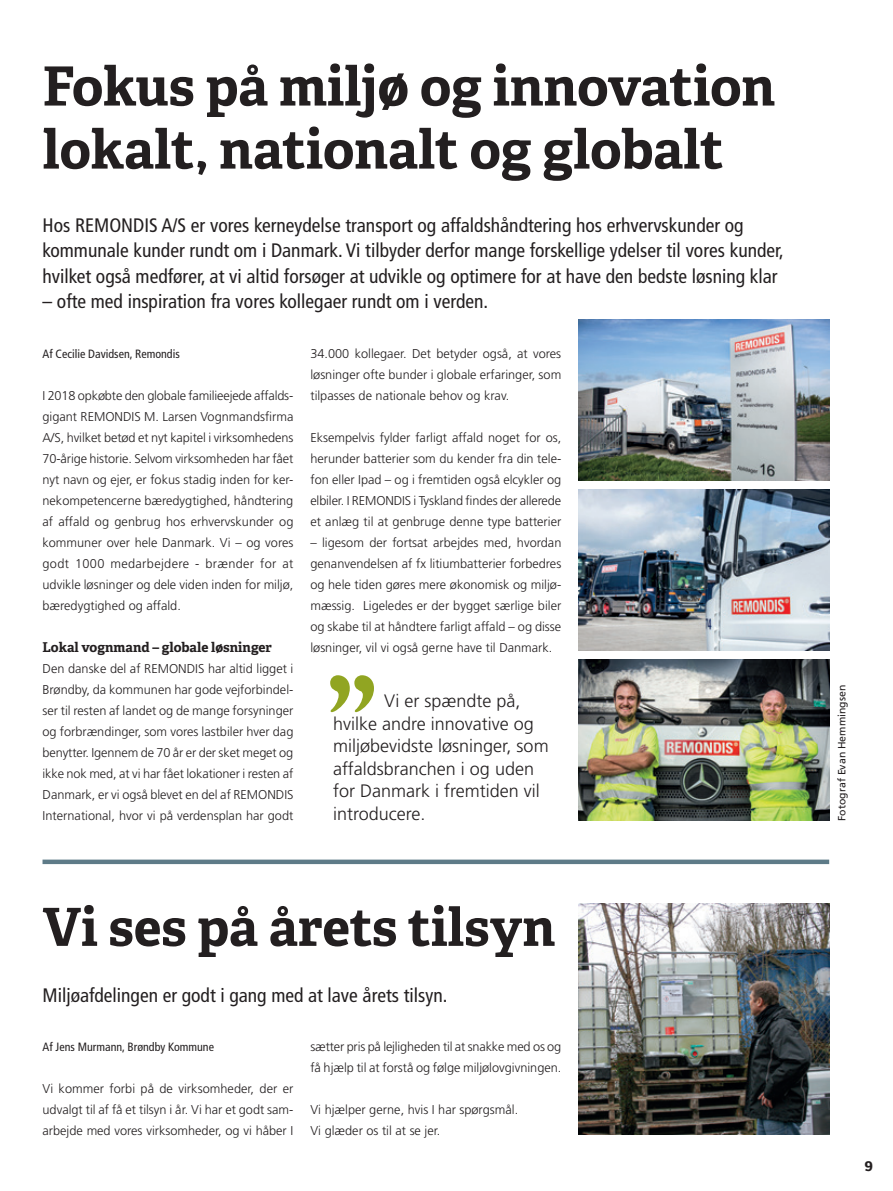
<style>
.page{position:relative;width:893px;height:1191px;background:#fff}
.page>*{position:absolute;margin:0;border:0;box-sizing:border-box;transform-origin:0 0}
.t1{font:700 128.1px "Adobe Caslon Pro";color:#91a522}
.t2{font:700 54px/63px "Adelle Basic";color:#231f20}
.t3{font:700 52.5px "Adelle Basic";color:#231f20}
.t4{font:condensed 19.5px/25.5px "Frutiger LT Std";color:#231f20}
.t5{font:300 18px/22.5px "Frutiger";color:#231f20}
.t6{font:700 15px "Adelle Basic";color:#231f20}
.t7{font:700 13.5px "Adelle Basic";color:#231f20}
.t8{font:300 12.75px/21px "Frutiger LT Std";color:#231f20;text-align:justify}
.t9{font:condensed 12px "Frutiger LT Std";color:#231f20}
.t10{font:10.5px "Frutiger LT Std";color:#231f20}
</style>
<div class="page">
<div style="left:43px;top:859px;width:786px;height:5px;background:#5e7b88"></div>
<img style="left:578px;top:904px;width:251px;height:230px">
<img style="left:578px;top:319px;width:251px;height:161px">
<img style="left:578px;top:489px;width:251px;height:162px">
<img style="left:578px;top:659px;width:251px;height:162px">
<h2 class="t2" style="left:43px;top:55px;width:734px">Fokus på miljø og innovation lokalt, nationalt og globalt</h2>
<p class="t4" style="left:43px;top:212px;width:743px">Hos REMONDIS A/S er vores kerneydelse transport og affaldshåndtering hos erhvervskunder og kommunale kunder rundt om i Danmark. Vi tilbyder derfor mange forskellige ydelser til vores kunder, hvilket også medfører, at vi altid forsøger at udvikle og optimere for at have den bedste løsning klar</p>
<h3 class="t4" style="left:43px;top:289px;width:447px">– ofte med inspiration fra vores kollegaer rundt om i verden.</h3>
<p class="t9" style="left:43px;top:346px;width:139px">Af Cecilie Davidsen, Remondis</p>
<p class="t8" style="left:43px;top:385px;width:252px">I 2018 opkøbte den globale familieejede affalds&shy;gigant REMONDIS M. Larsen Vognmandsfirma A/S, hvilket betød et nyt kapitel i virksomhedens 70-årige historie. Selvom virksomheden har fået nyt navn og ejer, er fokus stadig inden for ker&shy;nekompetencerne bæredygtighed, håndtering af affald og genbrug hos erhvervskunder og kommuner over hele Danmark. Vi – og vores godt 1000 medarbejdere - brænder for at udvikle løsninger og dele viden inden for miljø, bæredygtighed og affald.</p>
<p class="t7" style="left:43px;top:638px;width:231px">Lokal vognmand – globale løsninger</p>
<p class="t8" style="left:43px;top:658px;width:253px">Den danske del af REMONDIS har altid ligget i Brøndby, da kommunen har gode vejforbindel&shy;ser til resten af landet og de mange forsyninger og forbrændinger, som vores lastbiler hver dag benytter. Igennem de 70 år er der sket meget og ikke nok med, at vi har fået lokationer i resten af Danmark, er vi også blevet en del af REMONDIS International, hvor vi på verdensplan har godt</p>
<p class="t8" style="left:310px;top:343px;width:252px">34.000 kollegaer. Det betyder også, at vores løsninger ofte bunder i globale erfaringer, som tilpasses de nationale behov og krav.</p>
<p class="t8" style="left:310px;top:427px;width:252px">Eksempelvis fylder farligt affald noget for os, herunder batterier som du kender fra din tele&shy;fon eller Ipad – og i fremtiden også elcykler og elbiler. I REMONDIS i Tyskland findes der allerede et anlæg til at genbruge denne type batterier</p>
<p class="t8" style="left:310px;top:532px;width:252px">– ligesom der fortsat arbejdes med, hvordan genanvendelsen af fx litiumbatterier forbedres og hele tiden gøres mere økonomisk og miljø&shy;mæssig. Ligeledes er der bygget særlige biler og skabe til at håndtere farligt affald – og disse løsninger, vil vi også gerne have til Danmark.</p>
<h1 class="t1" style="left:326px;top:648px;width:53px">”</h1>
<h3 class="t5" style="left:333px;top:689px;width:217px;text-indent:51px">Vi er spændte på, hvilke andre innovative og miljøbevidste løsninger, som affaldsbranchen i og uden for Danmark i fremtiden vil introducere.</h3>
<p class="t10" style="left:836px;top:821px;width:137px;rotate:-90deg">Fotograf Evan Hemmingsen</p>
<h3 class="t3" style="left:43px;top:893px;width:514px">Vi ses på årets tilsyn</h3>
<h3 class="t4" style="left:43px;top:982px;width:406px">Miljøafdelingen er godt i gang med at lave årets tilsyn.</h3>
<p class="t9" style="left:43px;top:1039px;width:173px">Af Jens Murmann, Brøndby Kommune</p>
<p class="t8" style="left:43px;top:1078px;width:252px">Vi kommer forbi på de virksomheder, der er udvalgt til af få et tilsyn i år. Vi har et godt sam&shy;arbejde med vores virksomheder, og vi håber I</p>
<p class="t8" style="left:310px;top:1036px;width:252px">sætter pris på lejligheden til at snakke med os og få hjælp til at forstå og følge miljølovgivningen.</p>
<p class="t8" style="left:310px;top:1099px;width:209px">Vi hjælper gerne, hvis I har spørgsmål.<br>Vi glæder os til at se jer.</p>
<p class="t6" style="left:864px;top:1154px;width:10px">9</p>
</div>
